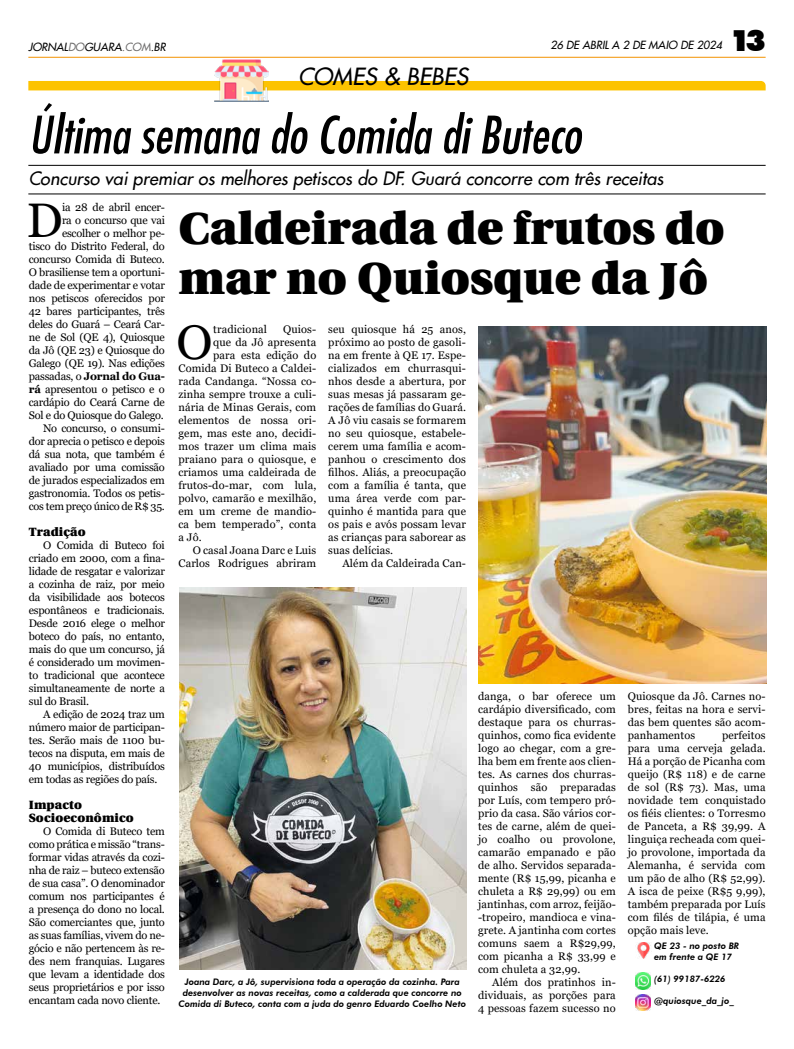
<style>
.page{position:relative;width:794px;height:1049px;background:#fff}
.page>*{position:absolute;margin:0;border:0;box-sizing:border-box;transform-origin:0 0}
.t1{font:italic condensed 50px "Futura";color:#000}
.t2{font:48.5px "Georgia";color:#000}
.t3{font:900 45px/50px "Utopia";color:#000}
.t4{font:900 29.6px "Futura BT";color:#000}
.t5{font:italic 23px "Futura 2";color:#000}
.t6{font:italic 18px "Futura 2";color:#000}
.t7{font:900 12px/13px "Utopia";letter-spacing:.01em;color:#000}
.t8{font:11px/13px "Georgia";letter-spacing:-.02em;color:#000;text-align:justify}
.t9{font:11px "Georgia";letter-spacing:.01em;color:#000}
.t10{font:italic 11px "Futura 2";color:#000}
.t11{font:italic 800 9px/11px "Futura BT";color:#000}
.s1{color:#706f6f}
.s2{font-weight:700}
</style>
<div class="page">
<hr style="left:28px;top:57px;width:737px;height:1px;background:#f39200">
<div style="left:28px;top:81px;width:737px;height:9px;background:#fdc300"></div>
<img style="left:214px;top:60px;width:54px;height:41px">
<img style="left:635px;top:994px;width:16px;height:16px">
<img style="left:635px;top:973px;width:16px;height:16px">
<img style="left:637px;top:942px;width:14px;height:16px">
<hr style="left:28px;top:165px;width:737px;height:1px;background:#000">
<hr style="left:28px;top:194px;width:737px;height:1px;background:#000">
<img style="left:179px;top:588px;width:287px;height:382px">
<img style="left:479px;top:326px;width:288px;height:357px">
<p class="t10" style="left:28px;top:39px;width:139px">JORNAL<span class="s1">DO</span>GUARA<span class="s1">.COM</span>.BR</p>
<p class="t10" style="left:550px;top:37px;width:173px">26 DE ABRIL A 2 DE MAIO DE 2024</p>
<h3 class="t4" style="left:730px;top:22px;width:37px">13</h3>
<h3 class="t5" style="left:298px;top:62px;width:172px">COMES &amp; BEBES</h3>
<h1 class="t1" style="left:29px;top:103px;width:554px">Última semana do Comida di Buteco</h1>
<h3 class="t6" style="left:28px;top:167px;width:636px">Concurso vai premiar os melhores petiscos do DF. Guará concorre com três receitas</h3>
<h2 class="t2" style="left:27px;top:191px;width:38px">D</h2>
<p class="t8" style="left:29px;top:201px;width:138px;text-align:right">ia 28 de abril encer-<br>ra o concurso que vai escolher o melhor pe-<br>tisco do Distrito Federal, do concurso Comida di Buteco.<br>O brasiliense tem a oportuni&shy;dade de experimentar e votar nos petiscos oferecidos por<br>42 bares participantes, três deles do Guará – Ceará Car&shy;ne de Sol (QE 4), Quiosque da Jô (QE 23) e Quiosque do<br>Galego (QE 19). Nas edições passadas, o <span class="s2">Jornal do Gua&shy;rá</span> apresentou o petisco e o cardápio do Ceará Carne de<br>Sol e do Quiosque do Galego.<br>No concurso, o consumi&shy;dor aprecia o petisco e depois dá sua nota, que também é avaliado por uma comissão de jurados especializados em gastronomia. Todos os petis&shy;cos tem preço único de R$ 35.</p>
<p class="t7" style="left:29px;top:526px;width:58px">Tradição</p>
<p class="t8" style="left:29px;top:539px;width:138px;text-indent:14px">O Comida di Buteco foi criado em 2000, com a fina&shy;lidade de resgatar e valorizar a cozinha de raiz, por meio da visibilidade aos botecos espontâneos e tradicionais.<br>Desde 2016 elege o melhor boteco do país, no entanto, mais do que um concurso, já é considerado um movimen&shy;to tradicional que acontece simultaneamente de norte a sul do Brasil.</p>
<p class="t8" style="left:29px;top:708px;width:138px;text-indent:14px">A edição de 2024 traz um número maior de participan&shy;tes. Serão mais de 1100 bu&shy;tecos na disputa, em mais de 40 municípios, distribuídos em todas as regiões do país.</p>
<p class="t7" style="left:29px;top:799px;width:106px">Impacto<br>Socioeconômico</p>
<p class="t8" style="left:29px;top:825px;width:138px;text-indent:14px">O Comida di Buteco tem como prática e missão “trans&shy;formar vidas através da cozi&shy;nha de raiz – buteco extensão de sua casa”. O denominador comum nos participantes é a presença do dono no local.<br>São comerciantes que, junto as suas famílias, vivem do ne&shy;gócio e não pertencem às re&shy;des nem franquias. Lugares que levam a identidade dos seus proprietários e por isso encantam cada novo cliente.</p>
<h3 class="t3" style="left:178px;top:204px;width:548px">Caldeirada de frutos do mar no Quiosque da Jô</h3>
<h2 class="t2" style="left:177px;top:313px;width:38px">O</h2>
<p class="t9" style="left:213px;top:322px;width:55px">tradicional</p>
<p class="t8" style="left:283px;top:323px;width:35px">Quios-</p>
<p class="t8" style="left:328px;top:323px;width:139px">seu quiosque há 25 anos, próximo ao posto de gasoli&shy;na em frente à QE 17. Espe&shy;cializados em churrasqui&shy;nhos desde a abertura, por suas mesas já passaram ge&shy;rações de famílias do Guará.<br>A Jô viu casais se formarem no seu quiosque, estabele&shy;cerem uma família e acom&shy;panhou o crescimento dos filhos. Aliás, a preocupação com a família é tanta, que uma área verde com par&shy;quinho é mantida para que os pais e avós possam levar as crianças para saborear as suas delícias.</p>
<p class="t9" style="left:342px;top:557px;width:125px">Além da Caldeirada Can-</p>
<p class="t9" style="left:213px;top:335px;width:105px">que da Jô apresenta</p>
<p class="t9" style="left:213px;top:348px;width:104px">para esta edição do</p>
<p class="t9" style="left:178px;top:361px;width:139px">Comida Di Buteco a Caldei-</p>
<p class="t9" style="left:178px;top:374px;width:139px">rada Candanga. “Nossa co-</p>
<p class="t9" style="left:178px;top:387px;width:139px">zinha sempre trouxe a culi-</p>
<p class="t9" style="left:178px;top:400px;width:139px">nária de Minas Gerais, com</p>
<p class="t9" style="left:178px;top:413px;width:139px">elementos de nossa ori-</p>
<p class="t9" style="left:178px;top:426px;width:139px">gem, mas este ano, decidi-</p>
<p class="t9" style="left:178px;top:439px;width:139px">mos trazer um clima mais</p>
<p class="t9" style="left:178px;top:452px;width:139px">praiano para o quiosque, e</p>
<p class="t9" style="left:178px;top:465px;width:139px">criamos uma caldeirada de</p>
<p class="t9" style="left:178px;top:478px;width:139px">frutos-do-mar, com lula,</p>
<p class="t9" style="left:178px;top:491px;width:139px">polvo, camarão e mexilhão,</p>
<p class="t9" style="left:178px;top:504px;width:139px">em um creme de mandio-</p>
<p class="t9" style="left:178px;top:517px;width:139px">ca bem temperado”, conta</p>
<p class="t8" style="left:178px;top:531px;width:25px">a Jô.</p>
<p class="t9" style="left:193px;top:543px;width:125px">O casal Joana Darc e Luis</p>
<p class="t9" style="left:178px;top:556px;width:139px">Carlos Rodrigues abriram</p>
<p class="t8" style="left:478px;top:690px;width:139px">danga, o bar oferece um cardápio diversificado, com destaque para os churras&shy;quinhos, como fica evidente logo ao chegar, com a gre&shy;lha bem em frente aos clien&shy;tes. As carnes dos churras&shy;quinhos são preparadas por Luís, com tempero pró&shy;prio da casa. São vários cor&shy;tes de carne, além de quei&shy;jo coalho ou provolone, camarão empanado e pão de alho. Servidos separada&shy;mente (R$ 15,99, picanha e chuleta a R$ 29,99) ou em jantinhas, com arroz, feijão--tropeiro, mandioca e vina&shy;grete. A jantinha com cortes comuns saem a R$29,99, com picanha a R$ 33,99 e com chuleta a 32,99.</p>
<p class="t8" style="left:478px;top:976px;width:139px;text-indent:14px">Além dos pratinhos in&shy;dividuais, as porções para 4 pessoas fazem sucesso no</p>
<p class="t8" style="left:628px;top:690px;width:139px">Quiosque da Jô. Carnes no&shy;bres, feitas na hora e servi&shy;das bem quentes são acom&shy;panhamentos</p>
<p class="t8" style="left:628px;top:729px;width:139px;text-indent:94px">perfeitos para uma cerveja gelada.<br>Há a porção de Picanha com queijo (R$ 118) e de carne de sol (R$ 73). Mas, uma novidade tem conquistado os fiéis clientes: o Torresmo de Panceta, a R$ 39,99. A linguiça recheada com quei&shy;jo provolone, importada da Alemanha, é servida com um pão de alho (R$ 52,99).<br>A isca de peixe (R$5 9,99), também preparada por Luís com filés de tilápia, é uma opção mais leve.</p>
<p class="t11" style="left:654px;top:941px;width:86px">QE 23 - no posto BR em frente a QE 17</p>
<p class="t11" style="left:654px;top:974px;width:73px">(61) 99187-6226</p>
<p class="t11" style="left:654px;top:996px;width:81px">@quiosque_da_jo_</p>
<p class="t11" style="left:178px;top:976px;width:289px;text-align:center">Joana Darc, a Jô, supervisiona toda a operação da cozinha. Para desenvolver as novas receitas, como a calderada que concorre no<br>Comida di Buteco, conta com a juda do genro Eduardo Coelho Neto</p>
</div>
